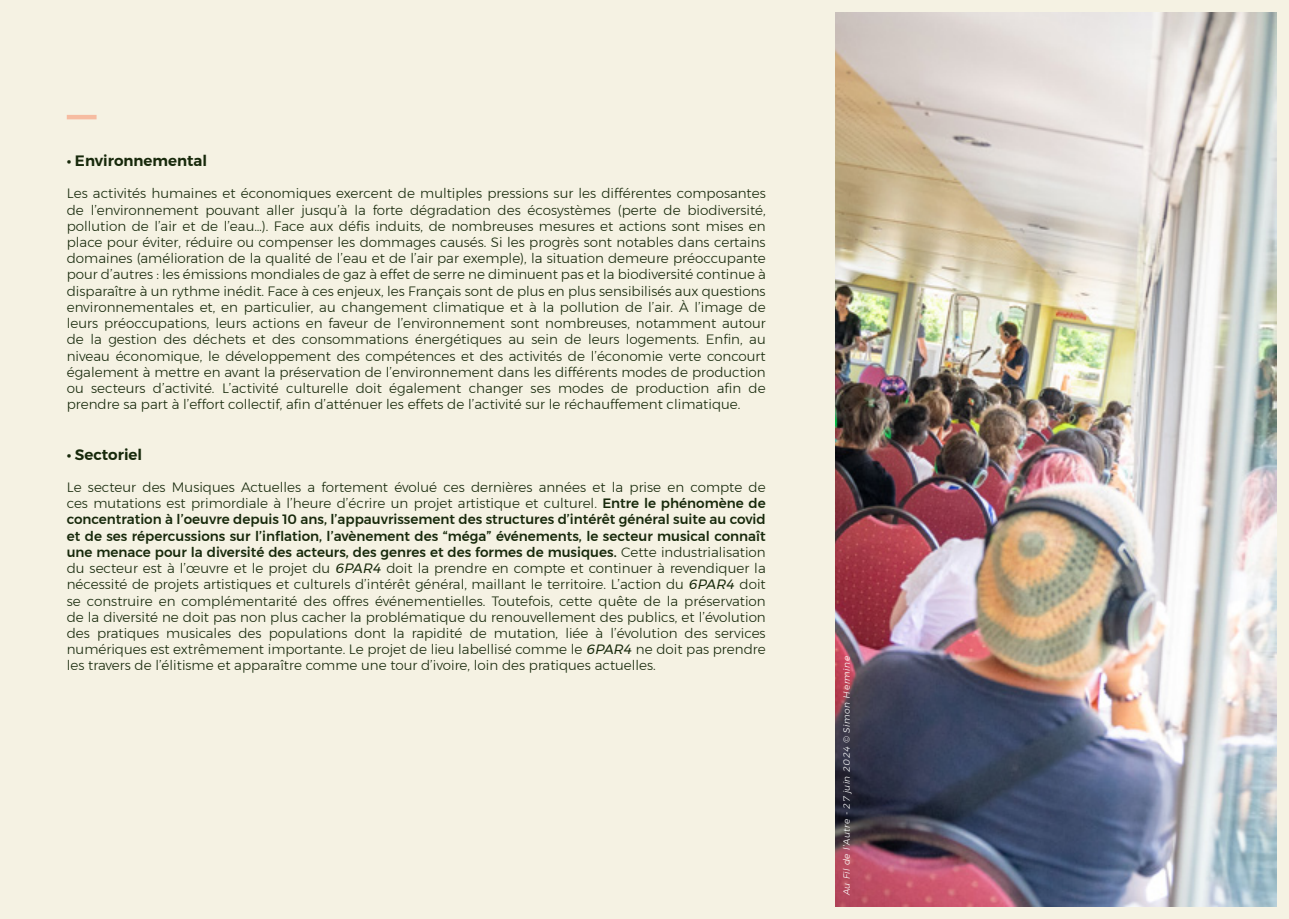
<style>
.page{position:relative;width:1289px;height:919px;background:#fff}
.page>*{position:absolute;margin:0;border:0;box-sizing:border-box;transform-origin:0 0}
.t1{font:600 15px "Montserrat";color:#17290b}
.t2{font:300 13.5px/16.2px "Montserrat";color:#17290b;text-align:justify}
.t3{font:italic 300 9px "Montserrat";letter-spacing:.05em;color:#fff}
.s1{font-weight:500}
.s2{font-weight:400;font-style:italic}
</style>
<div class="page">
<div style="left:0;top:0;width:1288px;height:918px;background:#f5f2e3"></div>
<img style="left:836px;top:13px;width:440px;height:893px">
<hr style="left:67px;top:115px;width:30px;height:4px;background:#f6bca1">
<p class="t1" style="left:67px;top:149px;width:142px">• Environnemental</p>
<p class="t2" style="left:67px;top:185px;width:700px">Les activités humaines et économiques exercent de multiples pressions sur les différentes composantes de l’environnement pouvant aller jusqu’à la forte dégradation des écosystèmes (perte de biodiversité, pollution de l’air et de l’eau…). Face aux défis induits, de nombreuses mesures et actions sont mises en place pour éviter, réduire ou compenser les dommages causés. Si les progrès sont notables dans certains domaines (amélioration de la qualité de l’eau et de l’air par exemple), la situation demeure préoccupante pour d’autres : les émissions mondiales de gaz à effet de serre ne diminuent pas et la biodiversité continue à disparaître à un rythme inédit. Face à ces enjeux, les Français sont de plus en plus sensibilisés aux questions environnementales et, en particulier, au changement climatique et à la pollution de l’air. À l’image de leurs préoccupations, leurs actions en faveur de l’environnement sont nombreuses, notamment autour de la gestion des déchets et des consommations énergétiques au sein de leurs logements. Enfin, au niveau économique, le développement des compétences et des activités de l’économie verte concourt également à mettre en avant la préservation de l’environnement dans les différents modes de production ou secteurs d’activité. L’activité culturelle doit également changer ses modes de production afin de prendre sa part à l’effort collectif, afin d’atténuer les effets de l’activité sur le réchauffement climatique.</p>
<p class="t1" style="left:67px;top:442px;width:77px">• Sectoriel</p>
<p class="t2" style="left:67px;top:479px;width:700px">Le secteur des Musiques Actuelles a fortement évolué ces dernières années et la prise en compte de ces mutations est primordiale à l’heure d’écrire un projet artistique et culturel. <span class="s1">Entre le phénomène de concentration à l’oeuvre depuis 10 ans, l’appauvrissement des structures d’intérêt général suite au covid et de ses répercussions sur l’inflation, l’avènement des “méga” événements, le secteur musical connaît une menace pour la diversité des acteurs, des genres et des formes de musiques.</span> Cette industrialisation du secteur est à l’œuvre et le projet du <span class="s2">6PAR4</span> doit la prendre en compte et continuer à revendiquer la nécessité de projets artistiques et culturels d’intérêt général, maillant le territoire. L’action du <span class="s2">6PAR4</span> doit se construire en complémentarité des offres événementielles. Toutefois, cette quête de la préservation de la diversité ne doit pas non plus cacher la problématique du renouvellement des publics, et l’évolution des pratiques musicales des populations dont la rapidité de mutation, liée à l’évolution des services numériques est extrêmement importante. Le projet de lieu labellisé comme le <span class="s2">6PAR4</span> ne doit pas prendre les travers de l’élitisme et apparaître comme une tour d’ivoire, loin des pratiques actuelles.</p>
<p class="t3" style="left:839px;top:895px;width:241px;rotate:-90deg">Au Fil de l’Autre - 27 juin 2024 © Simon Hermine</p>
</div>
